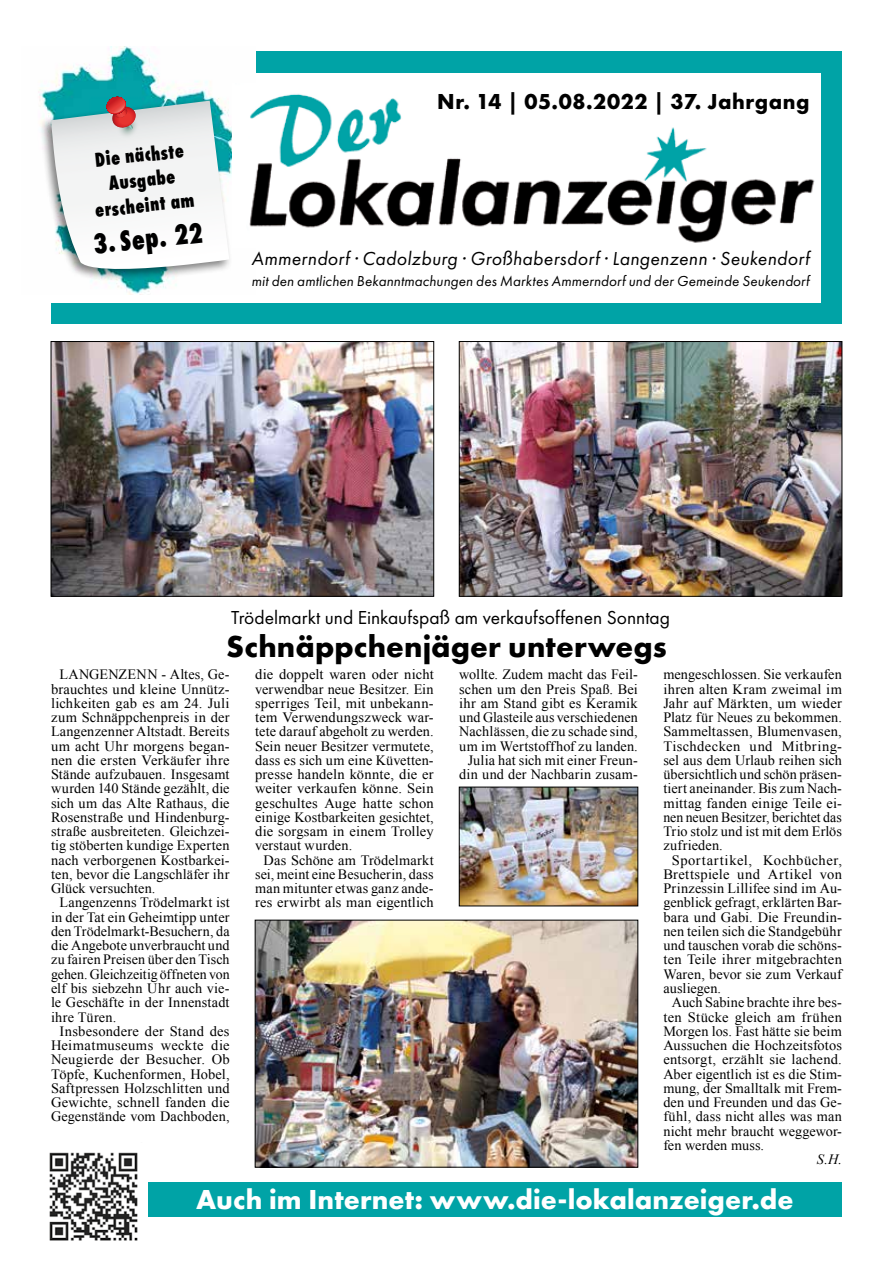
<style>
.page{position:relative;width:893px;height:1263px;background:#fff}
.page>*{position:absolute;margin:0;border:0;box-sizing:border-box;transform-origin:0 0}
.t1{font:700 31.5px "Futura PT";letter-spacing:.005em;color:#000}
.t2{font:800 30px "Futura PT Cond";color:#000;scale:.9 1}
.t3{font:700 28.5px "Futura PT";letter-spacing:.005em;color:#fff}
.t4{font:700 22.5px "Futura PT";letter-spacing:.025em;color:#000}
.t5{font:800 21px/25.2px "Futura PT Cond";color:#000;text-align:center;scale:.9 1}
.t6{font:italic 19.5px "Futura PT";letter-spacing:.015em;color:#000}
.t7{font:19.5px "Futura PT";color:#000}
.t8{font:italic 15px "Futura PT";letter-spacing:.005em;color:#000}
.t9{font:14.25px/14.2px "Times New Roman";letter-spacing:.01em;color:#000;text-align:center}
.t10{font:14.25px "Times New Roman";letter-spacing:.035em;color:#000}
.t11{font:14.25px "Times New Roman";letter-spacing:.03em;color:#000}
.t12{font:italic 14.25px "Times New Roman";color:#000}
</style>
<div class="page">
<div style="left:145px;top:1182px;width:697px;height:34px;background:#00a3a6"></div>
<div style="left:51px;top:52px;width:791px;height:272px;background:#00a3a6"></div>
<div style="left:47px;top:73px;width:774px;height:229px;background:#fff"></div>
<img style="left:38px;top:47px;width:218px;height:247px">
<img style="left:232px;top:84px;width:583px;height:164px">
<img style="left:49px;top:1152px;width:99px;height:89px">
<div style="left:39px;top:97px;width:194px;height:185px;background:#000;opacity:.5"></div>
<svg style="left:51px;top:97px;width:178px;height:175px"></svg>
<img style="left:461px;top:789px;width:175px;height:115px">
<div style="left:459px;top:787px;width:179px;height:119px;border:1px solid #000"></div>
<img style="left:53px;top:343px;width:379px;height:251px">
<div style="left:51px;top:341px;width:383px;height:255px;border:1px solid #000"></div>
<img style="left:461px;top:343px;width:379px;height:251px">
<div style="left:459px;top:341px;width:383px;height:255px;border:1px solid #000"></div>
<img style="left:257px;top:922px;width:379px;height:243px">
<div style="left:255px;top:920px;width:383px;height:247px;border:1px solid #000"></div>
<h3 class="t5" style="left:89px;top:148px;width:112px;rotate:-6deg">Die nächste<br>Ausgabe erscheint am</h3>
<h2 class="t2" style="left:92px;top:226px;width:124px;rotate:-6deg">3. Sep. 22</h2>
<h3 class="t4" style="left:437px;top:87px;width:374px">Nr. 14 | 05.08.2022 | 37. Jahrgang</h3>
<h3 class="t6" style="left:251px;top:247px;width:560px">Ammerndorf · Cadolzburg · Großhabersdorf · Langenzenn · Seukendorf</h3>
<p class="t8" style="left:251px;top:272px;width:560px">mit den amtlichen Bekanntmachungen des Marktes Ammerndorf und der Gemeinde Seukendorf</p>
<h3 class="t7" style="left:231px;top:606px;width:440px">Trödelmarkt und Einkaufspaß am verkaufsoffenen Sonntag</h3>
<h1 class="t1" style="left:226px;top:626px;width:442px">Schnäppchenjäger unterwegs</h1>
<p class="t9" style="left:60px;top:667px;width:172px">LANGENZENN - Altes, Ge-</p>
<p class="t9" style="left:51px;top:682px;width:180px">brauchtes und kleine Unnütz-</p>
<p class="t9" style="left:51px;top:696px;width:180px">lichkeiten gab es am 24. Juli</p>
<p class="t9" style="left:51px;top:710px;width:180px">zum Schnäppchenpreis in der</p>
<p class="t9" style="left:51px;top:724px;width:180px">Langenzenner Altstadt. Bereits</p>
<p class="t9" style="left:51px;top:739px;width:180px">um acht Uhr morgens began-</p>
<p class="t9" style="left:51px;top:753px;width:180px">nen die ersten Verkäufer ihre</p>
<p class="t9" style="left:51px;top:767px;width:180px">Stände aufzubauen. Insgesamt</p>
<p class="t9" style="left:51px;top:781px;width:180px">wurden 140 Stände gezählt, die</p>
<p class="t9" style="left:51px;top:796px;width:180px">sich um das Alte Rathaus, die</p>
<p class="t9" style="left:51px;top:810px;width:180px">Rosenstraße und Hindenburg-</p>
<p class="t9" style="left:51px;top:824px;width:180px">straße ausbreiteten. Gleichzei-</p>
<p class="t9" style="left:51px;top:838px;width:180px">tig stöberten kundige Experten</p>
<p class="t9" style="left:51px;top:853px;width:180px">nach verborgenen Kostbarkei-</p>
<p class="t9" style="left:51px;top:867px;width:180px">ten, bevor die Langschläfer ihr</p>
<p class="t9" style="left:51px;top:881px;width:106px">Glück versuchten.</p>
<p class="t9" style="left:60px;top:895px;width:172px">Langenzenns Trödelmarkt ist</p>
<p class="t9" style="left:51px;top:910px;width:180px">in der Tat ein Geheimtipp unter</p>
<p class="t9" style="left:51px;top:924px;width:180px">den Trödelmarkt-Besuchern, da</p>
<p class="t9" style="left:51px;top:938px;width:180px">die Angebote unverbraucht und</p>
<p class="t9" style="left:51px;top:952px;width:180px">zu fairen Preisen über den Tisch</p>
<p class="t9" style="left:51px;top:967px;width:180px">gehen. Gleichzeitig öffneten von</p>
<p class="t9" style="left:51px;top:981px;width:180px">elf bis siebzehn Uhr auch vie-</p>
<p class="t9" style="left:51px;top:995px;width:180px">le Geschäfte in der Innenstadt</p>
<p class="t9" style="left:51px;top:1009px;width:67px">ihre Türen.</p>
<p class="t9" style="left:60px;top:1024px;width:172px">Insbesondere der Stand des</p>
<p class="t9" style="left:51px;top:1038px;width:180px">Heimatmuseums weckte die</p>
<p class="t9" style="left:51px;top:1052px;width:180px">Neugierde der Besucher. Ob</p>
<p class="t9" style="left:51px;top:1066px;width:180px">Töpfe, Kuchenformen, Hobel,</p>
<p class="t9" style="left:51px;top:1081px;width:180px">Saftpressen Holzschlitten und</p>
<p class="t9" style="left:51px;top:1095px;width:180px">Gewichte, schnell fanden die</p>
<p class="t9" style="left:51px;top:1109px;width:180px">Gegenstände vom Dachboden,</p>
<p class="t9" style="left:255px;top:667px;width:180px">die doppelt waren oder nicht</p>
<p class="t9" style="left:255px;top:682px;width:180px">verwendbar neue Besitzer. Ein</p>
<p class="t9" style="left:255px;top:696px;width:180px">sperriges Teil, mit unbekann-</p>
<p class="t9" style="left:255px;top:710px;width:180px">tem Verwendungszweck war-</p>
<p class="t9" style="left:255px;top:724px;width:180px">tete darauf abgeholt zu werden.</p>
<p class="t9" style="left:255px;top:739px;width:180px">Sein neuer Besitzer vermutete,</p>
<p class="t9" style="left:255px;top:753px;width:180px">dass es sich um eine Küvetten-</p>
<p class="t9" style="left:255px;top:767px;width:180px">presse handeln könnte, die er</p>
<p class="t9" style="left:255px;top:781px;width:180px">weiter verkaufen könne. Sein</p>
<p class="t9" style="left:255px;top:796px;width:180px">geschultes Auge hatte schon</p>
<p class="t9" style="left:255px;top:810px;width:180px">einige Kostbarkeiten gesichtet,</p>
<p class="t9" style="left:255px;top:824px;width:180px">die sorgsam in einem Trolley</p>
<p class="t9" style="left:255px;top:838px;width:99px">verstaut wurden.</p>
<p class="t9" style="left:264px;top:853px;width:172px">Das Schöne am Trödelmarkt</p>
<p class="t9" style="left:255px;top:867px;width:180px">sei, meint eine Besucherin, dass</p>
<p class="t9" style="left:255px;top:881px;width:180px">man mitunter etwas ganz ande-</p>
<p class="t9" style="left:255px;top:895px;width:180px">res erwirbt als man eigentlich</p>
<p class="t9" style="left:459px;top:667px;width:180px">wollte. Zudem macht das Feil&shy;schen um den Preis Spaß. Bei ihr am Stand gibt es Keramik und Glasteile aus verschiedenen<br>Nachlässen, die zu schade sind, um im Wertstoffhof zu landen.<br>Julia hat sich mit einer Freun&shy;din und der Nachbarin zusam-</p>
<p class="t9" style="left:663px;top:667px;width:180px">mengeschlossen. Sie verkaufen</p>
<p class="t9" style="left:663px;top:682px;width:180px">ihren alten Kram zweimal im</p>
<p class="t9" style="left:663px;top:696px;width:180px">Jahr auf Märkten, um wieder</p>
<p class="t9" style="left:663px;top:710px;width:180px">Platz für Neues zu bekommen.</p>
<p class="t9" style="left:663px;top:724px;width:180px">Sammeltassen, Blumenvasen,</p>
<p class="t11" style="left:663px;top:736px;width:180px">Tischdecken und Mitbring-</p>
<p class="t9" style="left:663px;top:753px;width:180px">sel aus dem Urlaub reihen sich</p>
<p class="t9" style="left:663px;top:767px;width:180px">übersichtlich und schön präsen-</p>
<p class="t9" style="left:663px;top:781px;width:180px">tiert aneinander. Bis zum Nach-</p>
<p class="t9" style="left:663px;top:796px;width:180px">mittag fanden einige Teile ei-</p>
<p class="t9" style="left:663px;top:810px;width:180px">nen neuen Besitzer, berichtet das</p>
<p class="t9" style="left:663px;top:824px;width:180px">Trio stolz und ist mit dem Erlös</p>
<p class="t9" style="left:663px;top:838px;width:61px">zufrieden.</p>
<p class="t10" style="left:672px;top:850px;width:172px">Sportartikel, Kochbücher,</p>
<p class="t9" style="left:663px;top:867px;width:180px">Brettspiele und Artikel von</p>
<p class="t9" style="left:663px;top:881px;width:180px">Prinzessin Lillifee sind im Au-</p>
<p class="t9" style="left:663px;top:895px;width:180px">genblick gefragt, erklärten Bar-</p>
<p class="t9" style="left:663px;top:910px;width:180px">bara und Gabi. Die Freundin-</p>
<p class="t9" style="left:663px;top:924px;width:180px">nen teilen sich die Standgebühr</p>
<p class="t9" style="left:663px;top:938px;width:180px">und tauschen vorab die schöns-</p>
<p class="t9" style="left:663px;top:952px;width:180px">ten Teile ihrer mitgebrachten</p>
<p class="t9" style="left:663px;top:967px;width:180px">Waren, bevor sie zum Verkauf</p>
<p class="t9" style="left:663px;top:981px;width:59px">ausliegen.</p>
<p class="t9" style="left:672px;top:995px;width:172px">Auch Sabine brachte ihre bes-</p>
<p class="t9" style="left:663px;top:1009px;width:180px">ten Stücke gleich am frühen</p>
<p class="t9" style="left:663px;top:1024px;width:180px">Morgen los. Fast hätte sie beim</p>
<p class="t9" style="left:663px;top:1038px;width:180px">Aussuchen die Hochzeitsfotos</p>
<p class="t9" style="left:663px;top:1052px;width:180px">entsorgt, erzählt sie lachend.</p>
<p class="t9" style="left:663px;top:1066px;width:180px">Aber eigentlich ist es die Stim-</p>
<p class="t9" style="left:663px;top:1081px;width:180px">mung, der Smalltalk mit Frem-</p>
<p class="t9" style="left:663px;top:1095px;width:180px">den und Freunden und das Ge-</p>
<p class="t9" style="left:663px;top:1109px;width:180px">fühl, dass nicht alles was man</p>
<p class="t9" style="left:663px;top:1123px;width:180px">nicht mehr braucht weggewor-</p>
<p class="t9" style="left:663px;top:1138px;width:102px">fen werden muss.</p>
<p class="t12" style="left:817px;top:1149px;width:27px">S.H.</p>
<h3 class="t3" style="left:196px;top:1181px;width:599px">Auch im Internet: www.die-lokalanzeiger.de</h3>
</div>
